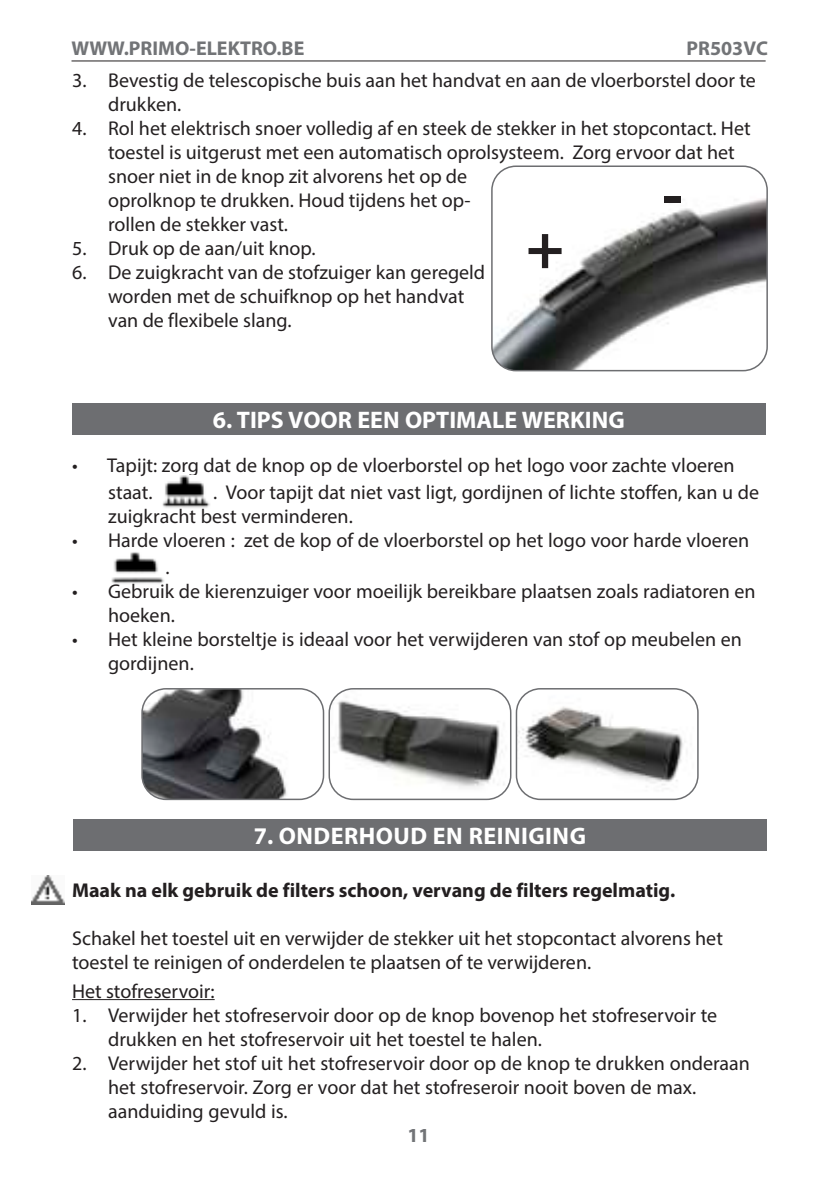
<style>
.page{position:relative;width:840px;height:1191px;background:#fff}
.page>*{position:absolute;margin:0;border:0;box-sizing:border-box;transform-origin:0 0}
.t1{font:700 64px "Myriad Pro";color:#231f20}
.t2{font:700 24px "Myriad Pro";color:#fff}
.t3{font:700 24px "Myriad Pro";letter-spacing:.02em;color:#fff}
.t4{font:20px/24px "Myriad Pro";color:#231f20}
.t5{font:700 20px "Myriad Pro";color:#231f20}
.t6{font:700 20px "Myriad Pro";color:#727477}
</style>
<div class="page">
<hr style="left:71px;top:60px;width:694px;height:1px;background:#231f20">
<hr style="left:72px;top:999px;width:142px;height:1px;background:#231f20">
<img style="left:162px;top:476px;width:48px;height:32px">
<img style="left:111px;top:552px;width:53px;height:32px">
<img style="left:144px;top:689px;width:179px;height:110px">
<div style="left:141px;top:688px;width:183px;height:112px;border:2px solid #6d6e71;border-radius:24px"></div>
<img style="left:331px;top:689px;width:179px;height:110px">
<div style="left:328px;top:688px;width:183px;height:112px;border:2px solid #6d6e71;border-radius:24px"></div>
<img style="left:518px;top:695px;width:179px;height:104px">
<div style="left:515px;top:688px;width:183px;height:112px;border:2px solid #6d6e71;border-radius:24px"></div>
<div style="left:73px;top:820px;width:693px;height:31px;background:#6d6e71"></div>
<img style="left:491px;top:168px;width:275px;height:203px">
<div style="left:491px;top:165px;width:276px;height:206px;border:2px solid #6d6e71;border-radius:24px"></div>
<div style="left:72px;top:403px;width:693px;height:32px;background:#6d6e71"></div>
<img style="left:32px;top:876px;width:32px;height:28px">
<p class="t6" style="left:71px;top:38px;width:234px">WWW.PRIMO-ELEKTRO.BE</p>
<p class="t4" style="left:108px;top:69px;width:649px;text-indent:-36px">3. Bevestig de telescopische buis aan het handvat en aan de vloerborstel door te drukken.</p>
<p class="t4" style="left:108px;top:117px;width:643px;text-indent:-36px">4. Rol het elektrisch snoer volledig af en steek de stekker in het stopcontact. Het toestel is uitgerust met een automatisch oprolsysteem. Zorg ervoor dat het snoer niet in de knop zit alvorens het op de<br>oprolknop te drukken. Houd tijdens het op-<br>rollen de stekker vast.</p>
<p class="t4" style="left:72px;top:237px;width:245px">5. Druk op de aan/uit knop.</p>
<p class="t4" style="left:108px;top:261px;width:378px;text-indent:-36px">6. De zuigkracht van de stofzuiger kan geregeld worden met de schuifknop op het handvat van de flexibele slang.</p>
<p class="t6" style="left:686px;top:38px;width:83px">PR503VC</p>
<h1 class="t1" style="left:661px;top:162px;width:22px">-</h1>
<h1 class="t1" style="left:525px;top:214px;width:40px">+</h1>
<p class="t2" style="left:213px;top:408px;width:413px">6. TIPS VOOR EEN OPTIMALE WERKING</p>
<p class="t4" style="left:108px;top:452px;width:627px;line-height:27.4px;text-indent:-36px">• Tapijt: zorg dat de knop op de vloerborstel op het logo voor zachte vloeren staat.</p>
<p class="t4" style="left:108px;top:481px;width:652px;text-indent:105px">. Voor tapijt dat niet vast ligt, gordijnen of lichte stoffen, kan u de zuigkracht best verminderen.</p>
<p class="t4" style="left:165px;top:528px;width:585px;line-height:26.4px;text-indent:-93px">• Harde vloeren : zet de kop of de vloerborstel op het logo voor harde vloeren .</p>
<p class="t4" style="left:108px;top:579px;width:648px;text-indent:-36px">• Gebruik de kierenzuiger voor moeilijk bereikbare plaatsen zoals radiatoren en hoeken.</p>
<p class="t4" style="left:108px;top:627px;width:635px;text-indent:-36px">• Het kleine borsteltje is ideaal voor het verwijderen van stof op meubelen en gordijnen.</p>
<p class="t3" style="left:253px;top:824px;width:334px">7. ONDERHOUD EN REINIGING</p>
<p class="t5" style="left:72px;top:879px;width:604px">Maak na elk gebruik de filters schoon, vervang de filters regelmatig.</p>
<p class="t4" style="left:72px;top:926px;width:652px">Schakel het toestel uit en verwijder de stekker uit het stopcontact alvorens het toestel te reinigen of onderdelen te plaatsen of te verwijderen.</p>
<p class="t4" style="left:72px;top:979px;width:144px">Het stofreservoir:</p>
<p class="t4" style="left:108px;top:1003px;width:610px;text-indent:-36px">1. Verwijder het stofreservoir door op de knop bovenop het stofreservoir te drukken en het stofreservoir uit het toestel te halen.</p>
<p class="t4" style="left:108px;top:1051px;width:643px;text-indent:-36px">2. Verwijder het stof uit het stofreservoir door op de knop te drukken onderaan het stofreservoir. Zorg er voor dat het stofreseroir nooit boven de max. aanduiding gevuld is.</p>
<p class="t6" style="left:407px;top:1125px;width:24px">11</p>
</div>
